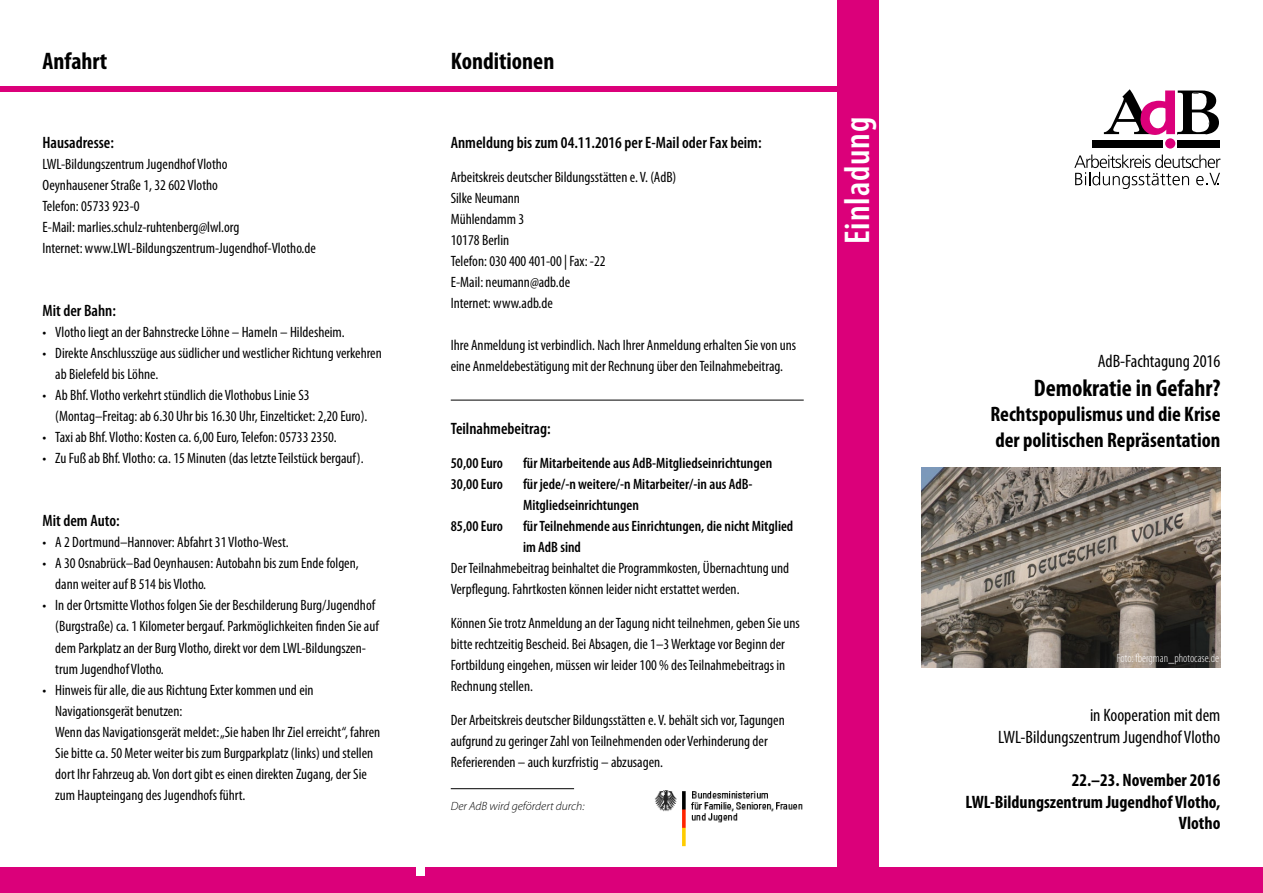
<style>
.page{position:relative;width:1263px;height:893px;background:#fff}
.page>*{position:absolute;margin:0;border:0;box-sizing:border-box;transform-origin:0 0}
.t1{font:600 condensed 36px "Myriad Pro";letter-spacing:.025em;color:#fff}
.t2{font:700 condensed 24px "Myriad Pro";color:#000}
.t3{font:700 condensed 21px/25.2px "Myriad Pro";color:#000}
.t4{font:condensed 18px/21.6px "Myriad Pro";color:#000;text-align:right}
.t5{font:700 condensed 18px/21.6px "Myriad Pro";color:#000;text-align:right}
.t6{font:600 condensed 16.5px "Myriad Pro";color:#000}
.t7{font:condensed 15px/21px "Myriad Pro";color:#000}
.t8{font:600 condensed 15px/21px "Myriad Pro";color:#000}
.t9{font:300 condensed 12px "Myriad Pro";color:#fff}
.t10{font:italic 300 12px "Myriad Pro";color:#000}
</style>
<div class="page">
<hr style="left:451px;top:400px;width:353px;height:1px;background:#000">
<hr style="left:451px;top:788px;width:123px;height:1px;background:#000">
<img style="left:921px;top:468px;width:299px;height:200px">
<img style="left:655px;top:790px;width:148px;height:56px">
<div style="left:0;top:867px;width:1263px;height:26px;background:#db007a"></div>
<svg style="left:1104px;top:89px;width:115px;height:46px"></svg>
<div style="left:1165px;top:138px;width:10px;height:11px;background:#db007a;border-radius:50%"></div>
<div style="left:1092px;top:140px;width:71px;height:7px;background:#000"></div>
<div style="left:1177px;top:140px;width:43px;height:7px;background:#000"></div>
<svg style="left:1074px;top:155px;width:146px;height:34px"></svg>
<div style="left:838px;top:0;width:41px;height:893px;background:#db007a"></div>
<div style="left:0;top:86px;width:840px;height:6px;background:#db007a"></div>
<div style="left:417px;top:867px;width:8px;height:9px;background:#fff"></div>
<h2 class="t2" style="left:43px;top:46px;width:66px">Anfahrt</h2>
<h2 class="t2" style="left:451px;top:46px;width:105px">Konditionen</h2>
<p class="t6" style="left:43px;top:133px;width:73px">Hausadresse:</p>
<p class="t7" style="left:43px;top:154px;width:275px">LWL-Bildungszentrum Jugendhof Vlotho<br>Oeynhausener Straße 1, 32 602 Vlotho<br>Telefon: 05733 923-0<br>E-Mail: marlies.schulz-ruhtenberg@lwl.org<br>Internet: www.LWL-Bildungszentrum-Jugendhof-Vlotho.de</p>
<p class="t6" style="left:43px;top:301px;width:75px">Mit der Bahn:</p>
<p class="t7" style="left:55px;top:322px;width:328px">Vlotho liegt an der Bahnstrecke Löhne – Hameln – Hildesheim.<br>Direkte Anschlusszüge aus südlicher und westlicher Richtung verkehren ab Bielefeld bis Löhne.<br>Ab Bhf. Vlotho verkehrt stündlich die Vlothobus Linie S3 (Montag–Freitag: ab 6.30 Uhr bis 16.30 Uhr, Einzelticket: 2,20 Euro).<br>Taxi ab Bhf. Vlotho: Kosten ca. 6,00 Euro, Telefon: 05733 2350.<br>Zu Fuß ab Bhf. Vlotho: ca. 15 Minuten (das letzte Teilstück bergauf).</p>
<p class="t7" style="left:43px;top:322px;width:5px">• •</p>
<p class="t7" style="left:43px;top:385px;width:5px">•</p>
<p class="t7" style="left:43px;top:427px;width:5px">• •</p>
<p class="t6" style="left:43px;top:511px;width:79px">Mit dem Auto:</p>
<p class="t7" style="left:55px;top:532px;width:326px">A 2 Dortmund–Hannover: Abfahrt 31 Vlotho-West.<br>A 30 Osnabrück–Bad Oeynhausen: Autobahn bis zum Ende folgen, dann weiter auf B 514 bis Vlotho.<br>In der Ortsmitte Vlothos folgen Sie der Beschilderung Burg/Jugendhof (Burgstraße) ca. 1 Kilometer bergauf. Parkmöglichkeiten finden Sie auf dem Parkplatz an der Burg Vlotho, direkt vor dem LWL-Bildungszen&shy;trum Jugendhof Vlotho.<br>Hinweis für alle, die aus Richtung Exter kommen und ein Navigationsgerät benutzen:<br>Wenn das Navigationsgerät meldet: „Sie haben Ihr Ziel erreicht“, fahren Sie bitte ca. 50 Meter weiter bis zum Burgparkplatz (links) und stellen dort Ihr Fahrzeug ab. Von dort gibt es einen direkten Zugang, der Sie zum Haupteingang des Jugendhofs führt.</p>
<p class="t7" style="left:43px;top:532px;width:5px">• •</p>
<p class="t7" style="left:43px;top:595px;width:5px">•</p>
<p class="t7" style="left:43px;top:679px;width:5px">•</p>
<p class="t6" style="left:451px;top:133px;width:312px">Anmeldung bis zum 04.11.2016 per E-Mail oder Fax beim:</p>
<p class="t7" style="left:451px;top:167px;width:227px">Arbeitskreis deutscher Bildungsstätten e. V. (AdB)<br>Silke Neumann<br>Mühlendamm 3<br>10178 Berlin<br>Telefon: 030 400 401-00 | Fax: -22<br>E-Mail: neumann@adb.de<br>Internet: www.adb.de</p>
<p class="t7" style="left:451px;top:335px;width:347px">Ihre Anmeldung ist verbindlich. Nach Ihrer Anmeldung erhalten Sie von uns eine Anmeldebestätigung mit der Rechnung über den Teilnahmebeitrag.</p>
<p class="t6" style="left:451px;top:419px;width:101px">Teilnahmebeitrag:</p>
<p class="t8" style="left:451px;top:452px;width:54px">50,00 Euro</p>
<p class="t8" style="left:523px;top:452px;width:251px">für Mitarbeitende aus AdB-Mitgliedseinrichtungen</p>
<p class="t8" style="left:451px;top:473px;width:54px">30,00 Euro</p>
<p class="t8" style="left:523px;top:473px;width:231px">für jede/-n weitere/-n Mitarbeiter/-in aus AdB-<br>Mitgliedseinrichtungen</p>
<p class="t8" style="left:451px;top:515px;width:54px">85,00 Euro</p>
<p class="t8" style="left:523px;top:515px;width:272px">für Teilnehmende aus Einrichtungen, die nicht Mitglied im AdB sind</p>
<p class="t7" style="left:451px;top:557px;width:340px">Der Teilnahmebeitrag beinhaltet die Programmkosten, Übernachtung und<br>Verpflegung. Fahrtkosten können leider nicht erstattet werden.</p>
<p class="t7" style="left:451px;top:612px;width:351px">Können Sie trotz Anmeldung an der Tagung nicht teilnehmen, geben Sie uns bitte rechtzeitig Bescheid. Bei Absagen, die 1–3 Werktage vor Beginn der Fortbildung eingehen, müssen wir leider 100 % des Teilnahmebeitrags in Rechnung stellen.</p>
<p class="t7" style="left:451px;top:709px;width:335px">Der Arbeitskreis deutscher Bildungsstätten e. V. behält sich vor, Tagungen aufgrund zu geringer Zahl von Teilnehmenden oder Verhinderung der<br>Referierenden – auch kurzfristig – abzusagen.</p>
<p class="t10" style="left:451px;top:799px;width:135px">Der AdB wird gefördert durch:</p>
<h1 class="t1" style="left:835px;top:244px;width:129px;rotate:-90deg">Einladung</h1>
<p class="t4" style="left:1098px;top:350px;width:124px">AdB-Fachtagung 2016</p>
<h2 class="t2" style="left:1034px;top:373px;width:188px">Demokratie in Gefahr?</h2>
<h3 class="t3" style="left:990px;top:401px;width:232px">Rechtspopulismus und die Krise der politischen Repräsentation</h3>
<p class="t9" style="left:1117px;top:651px;width:104px">Foto: fbergman_photocase.de</p>
<p class="t4" style="left:998px;top:704px;width:224px">in Kooperation mit dem<br>LWL-Bildungszentrum Jugendhof Vlotho</p>
<p class="t5" style="left:965px;top:769px;width:256px">22.–23. November 2016<br>LWL-Bildungszentrum Jugendhof Vlotho,<br>Vlotho</p>
</div>
